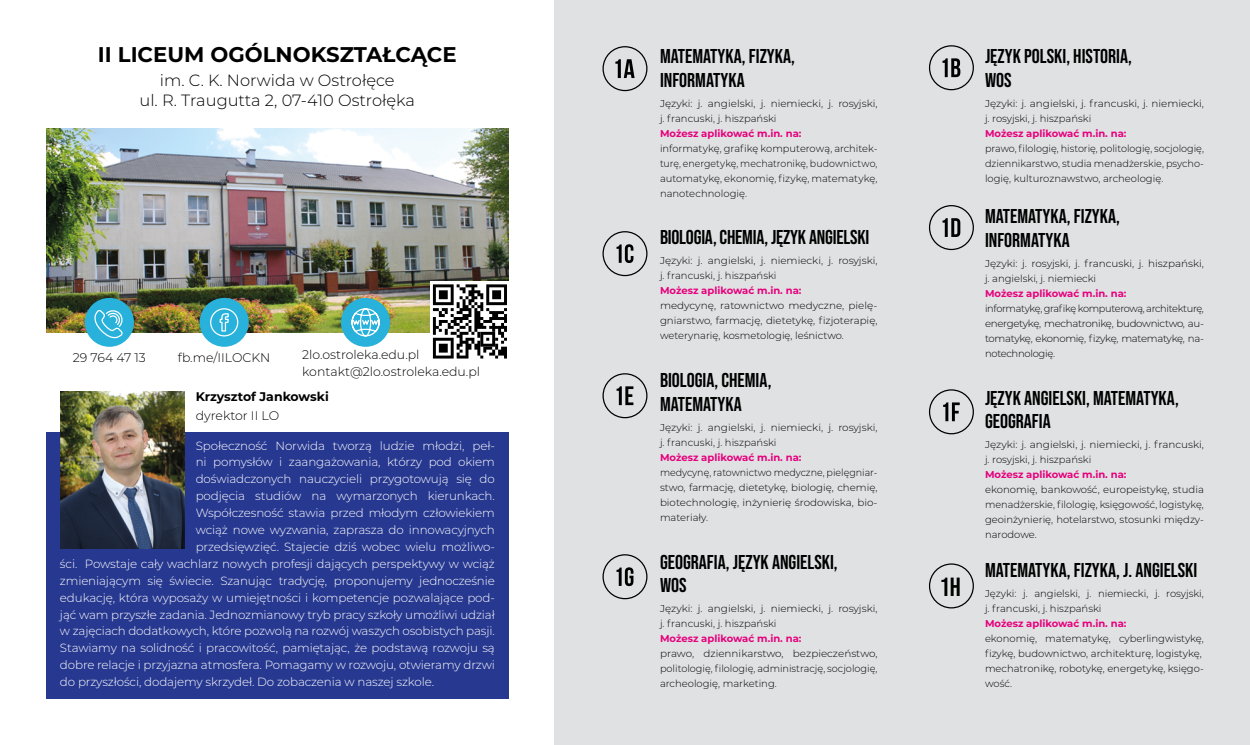
<style>
.page{position:relative;width:1250px;height:745px;background:#fff}
.page>*{position:absolute;margin:0;border:0;box-sizing:border-box;transform-origin:0 0}
.t1{font:26.25px "Bebas Neue";color:#000}
.t2{font:700 21.25px "Montserrat";color:#000}
.t3{font:20px/23.8px "Bebas Neue";color:#000}
.t4{font:300 16.25px/20px "Montserrat";color:#000;text-align:center}
.t5{font:300 12.5px/16.9px "Montserrat";color:#000}
.t6{font:700 12.5px "Montserrat";color:#000}
.t7{font:300 11.88px "Montserrat";letter-spacing:-.01em;color:#fff}
.t8{font:300 10px/15px "Montserrat";color:#000;scale:1.04 1}
.t9{font:300 10px/15px "Montserrat";color:#000;text-align:justify}
.t10{font:700 10px "Montserrat";color:#e6007d}
.t11{font:300 10px/15px "Montserrat";color:#000;text-align:justify;scale:.95 1}
.t12{font:300 10px/15px "Montserrat";color:#000;text-align:justify;scale:.96 1}
</style>
<div class="page">
<div style="left:555px;top:0;width:695px;height:744px;background:#e0e1e2"></div>
<img style="left:46px;top:128px;width:462px;height:204px">
<div style="left:46px;top:432px;width:462px;height:266px;background:#273890"></div>
<div style="left:341px;top:298px;width:49px;height:48px;background:#27b1db;border-radius:50%"></div>
<svg style="left:351px;top:308px;width:29px;height:29px"></svg>
<div style="left:200px;top:298px;width:49px;height:48px;background:#27b1db;border-radius:50%"></div>
<svg style="left:210px;top:308px;width:29px;height:29px"></svg>
<div style="left:85px;top:298px;width:49px;height:48px;background:#27b1db;border-radius:50%"></div>
<svg style="left:91px;top:310px;width:32px;height:31px"></svg>
<img style="left:60px;top:391px;width:125px;height:157px">
<div style="left:430px;top:281px;width:80px;height:80px;background:linear-gradient(to bottom,#f9f9f9,#f8f8f8)"></div>
<svg style="left:433px;top:284px;width:74px;height:74px"></svg>
<div style="left:602px;top:46px;width:46px;height:45px;border:1px solid #000;border-radius:50%"></div>
<svg style="left:615px;top:59px;width:20px;height:19px"></svg>
<div style="left:929px;top:45px;width:45px;height:45px;border:1px solid #000;border-radius:50%"></div>
<svg style="left:942px;top:58px;width:18px;height:19px"></svg>
<div style="left:602px;top:231px;width:46px;height:45px;border:1px solid #000;border-radius:50%"></div>
<svg style="left:617px;top:244px;width:16px;height:19px"></svg>
<div style="left:929px;top:205px;width:45px;height:45px;border:1px solid #000;border-radius:50%"></div>
<svg style="left:943px;top:218px;width:17px;height:19px"></svg>
<div style="left:602px;top:373px;width:46px;height:45px;border:1px solid #000;border-radius:50%"></div>
<svg style="left:617px;top:386px;width:16px;height:19px"></svg>
<div style="left:929px;top:389px;width:45px;height:45px;border:1px solid #000;border-radius:50%"></div>
<svg style="left:943px;top:402px;width:17px;height:19px"></svg>
<div style="left:602px;top:554px;width:46px;height:45px;border:1px solid #000;border-radius:50%"></div>
<svg style="left:617px;top:567px;width:16px;height:18px"></svg>
<div style="left:929px;top:563px;width:45px;height:45px;border:1px solid #000;border-radius:50%"></div>
<h2 class="t2" style="left:98px;top:39px;width:360px">II LICEUM OGÓLNOKSZTAŁCĄCE</h2>
<h3 class="t4" style="left:139px;top:70px;width:277px">im. C. K. Norwida w Ostrołęce<br>ul. R. Traugutta 2, 07-410 Ostrołęka</h3>
<p class="t5" style="left:73px;top:348px;width:75px">29 764 47 13</p>
<p class="t5" style="left:178px;top:348px;width:94px">fb.me/IILOCKN</p>
<p class="t5" style="left:302px;top:345px;width:179px">2lo.ostroleka.edu.pl kontakt@2lo.ostroleka.edu.pl</p>
<p class="t6" style="left:196px;top:387px;width:135px">Krzysztof Jankowski</p>
<p class="t5" style="left:196px;top:406px;width:85px">dyrektor II LO</p>
<p class="t7" style="left:196px;top:437px;width:301px">Społeczność Norwida tworzą ludzie młodzi, peł-</p>
<p class="t7" style="left:196px;top:454px;width:301px">ni pomysłów i zaangażowania, którzy pod okiem</p>
<p class="t7" style="left:196px;top:471px;width:301px">doświadczonych nauczycieli przygotowują się do</p>
<p class="t7" style="left:196px;top:487px;width:301px">podjęcia studiów na wymarzonych kierunkach.</p>
<p class="t7" style="left:196px;top:504px;width:301px">Współczesność stawia przed młodym człowiekiem</p>
<p class="t7" style="left:196px;top:521px;width:301px">wciąż nowe wyzwania, zaprasza do innowacyjnych</p>
<p class="t7" style="left:196px;top:538px;width:301px">przedsięwzięć. Stajecie dziś wobec wielu możliwo-</p>
<p class="t7" style="left:60px;top:555px;width:436px">ści. Powstaje cały wachlarz nowych profesji dających perspektywy w wciąż</p>
<p class="t7" style="left:60px;top:572px;width:436px">zmieniającym się świecie. Szanując tradycję, proponujemy jednocześnie</p>
<p class="t7" style="left:60px;top:589px;width:436px">edukację, która wyposaży w umiejętności i kompetencje pozwalające pod-</p>
<p class="t7" style="left:60px;top:606px;width:436px">jąć wam przyszłe zadania. Jednozmianowy tryb pracy szkoły umożliwi udział</p>
<p class="t7" style="left:60px;top:622px;width:436px">w zajęciach dodatkowych, które pozwolą na rozwój waszych osobistych pasji.</p>
<p class="t7" style="left:60px;top:639px;width:436px">Stawiamy na solidność i pracowitość, pamiętając, że podstawą rozwoju są</p>
<p class="t7" style="left:60px;top:656px;width:436px">dobre relacje i przyjazna atmosfera. Pomagamy w rozwoju, otwieramy drzwi</p>
<p class="t7" style="left:60px;top:673px;width:376px">do przyszłości, dodajemy skrzydeł. Do zobaczenia w naszej szkole.</p>
<h3 class="t3" style="left:660px;top:44px;width:137px">MATEMATYKA, FIZYKA,<br>INFORMATYKA</h3>
<p class="t8" style="left:660px;top:95px;width:211px">Języki: j. angielski, j. niemiecki, j. rosyjski, j. francuski, j. hiszpański</p>
<p class="t10" style="left:660px;top:126px;width:143px">Możesz aplikować m.in. na:</p>
<p class="t9" style="left:660px;top:140px;width:219px">informatykę, grafikę komputerową, architek&shy;turę, energetykę, mechatronikę, budownictwo, automatykę, ekonomię, fizykę, matematykę, nanotechnologię.</p>
<h3 class="t3" style="left:660px;top:225px;width:211px">BIOLOGIA, CHEMIA, JĘZYK ANGIELSKI</h3>
<p class="t8" style="left:660px;top:253px;width:211px">Języki: j. angielski, j. niemiecki, j. rosyjski, j. francuski, j. hiszpański</p>
<p class="t10" style="left:660px;top:283px;width:143px">Możesz aplikować m.in. na:</p>
<p class="t8" style="left:660px;top:298px;width:211px;text-align:justify">medycynę, ratownictwo medyczne, pielę&shy;gniarstwo, farmację, dietetykę, fizjoterapię, weterynarię, kosmetologię, leśnictwo.</p>
<h3 class="t3" style="left:660px;top:368px;width:113px">BIOLOGIA, CHEMIA,<br>MATEMATYKA</h3>
<p class="t8" style="left:660px;top:419px;width:211px">Języki: j. angielski, j. niemiecki, j. rosyjski, j. francuski, j. hiszpański</p>
<p class="t10" style="left:660px;top:450px;width:143px">Możesz aplikować m.in. na:</p>
<p class="t11" style="left:660px;top:464px;width:230px">medycynę, ratownictwo medyczne, pielęgniar&shy;stwo, farmację, dietetykę, biologię, chemię, biotechnologię, inżynierię środowiska, bio&shy;materiały.</p>
<h3 class="t3" style="left:660px;top:549px;width:179px">GEOGRAFIA, JĘZYK ANGIELSKI,<br>WOS</h3>
<p class="t8" style="left:660px;top:600px;width:211px">Języki: j. angielski, j. niemiecki, j. rosyjski, j. francuski, j. hiszpański</p>
<p class="t10" style="left:660px;top:631px;width:143px">Możesz aplikować m.in. na:</p>
<p class="t8" style="left:660px;top:645px;width:211px;text-align:justify">prawo, dziennikarstwo, bezpieczeństwo, politologię, filologię, administrację, socjologię, archeologię, marketing.</p>
<h1 class="t1" style="left:939px;top:571px;width:23px">1H</h1>
<h3 class="t3" style="left:985px;top:44px;width:149px">JĘZYK POLSKI, HISTORIA,<br>WOS</h3>
<p class="t8" style="left:985px;top:95px;width:212px">Języki: j. angielski, j. francuski, j. niemiecki, j. rosyjski, j. hiszpański</p>
<p class="t10" style="left:985px;top:126px;width:143px">Możesz aplikować m.in. na:</p>
<p class="t12" style="left:985px;top:140px;width:230px">prawo, filologię, historię, politologię, socjologię, dziennikarstwo, studia menadżerskie, psycho&shy;logię, kulturoznawstwo, archeologię.</p>
<h3 class="t3" style="left:985px;top:204px;width:137px">MATEMATYKA, FIZYKA,<br>INFORMATYKA</h3>
<p class="t8" style="left:985px;top:255px;width:212px">Języki: j. rosyjski, j. francuski, j. hiszpański, j. angielski, j. niemiecki</p>
<p class="t10" style="left:985px;top:286px;width:143px">Możesz aplikować m.in. na:</p>
<p class="t9" style="left:985px;top:300px;width:220px">informatykę, grafikę komputerową, architekturę, energetykę, mechatronikę, budownictwo, au&shy;tomatykę, ekonomię, fizykę, matematykę, na&shy;notechnologię.</p>
<h3 class="t3" style="left:985px;top:385px;width:195px">JĘZYK ANGIELSKI, MATEMATYKA,<br>GEOGRAFIA</h3>
<p class="t8" style="left:985px;top:436px;width:212px">Języki: j. angielski, j. niemiecki, j. francuski, j. rosyjski, j. hiszpański</p>
<p class="t10" style="left:985px;top:467px;width:143px">Możesz aplikować m.in. na:</p>
<p class="t9" style="left:985px;top:481px;width:220px">ekonomię, bankowość, europeistykę, studia menadżerskie, filologię, księgowość, logistykę, geoinżynierię, hotelarstwo, stosunki między&shy;narodowe.</p>
<h3 class="t3" style="left:985px;top:558px;width:214px">MATEMATYKA, FIZYKA, J. ANGIELSKI</h3>
<p class="t9" style="left:985px;top:585px;width:220px">Języki: j. angielski, j. niemiecki, j. rosyjski, j. francuski, j. hiszpański</p>
<p class="t10" style="left:985px;top:616px;width:143px">Możesz aplikować m.in. na:</p>
<p class="t9" style="left:985px;top:630px;width:220px;text-align:left">ekonomię, matematykę, cyberlingwistykę, fizykę, budownictwo, architekturę, logistykę, mechatronikę, robotykę, energetykę, księgo&shy;wość.</p>
</div>
